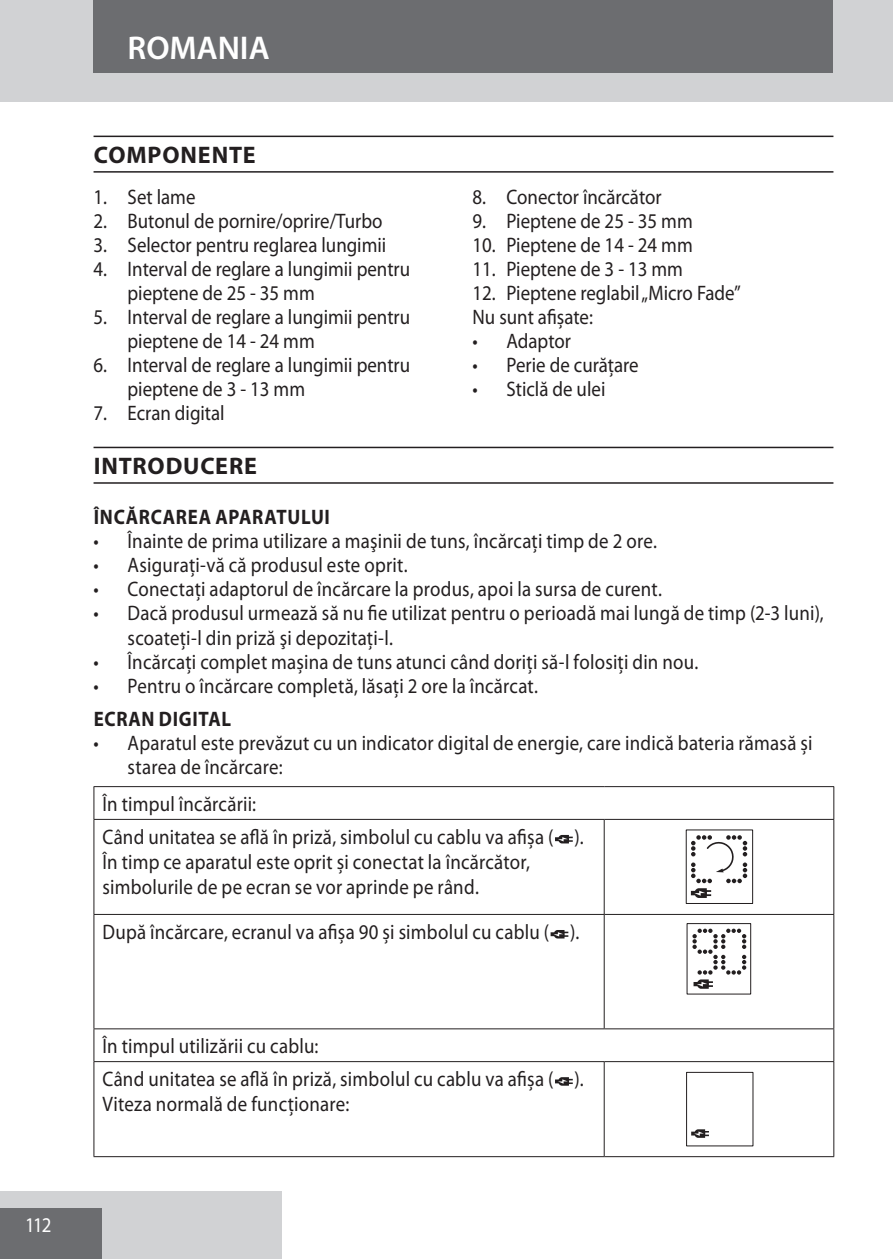
<style>
.page{position:relative;width:893px;height:1259px;background:#fff}
.page>*{position:absolute;margin:0;border:0;box-sizing:border-box;transform-origin:0 0}
.t1{font:600 33px "Myriad Pro";color:#fff}
.heading{font:700 24px "Myriad Pro";letter-spacing:.035em;color:#231f20}
.default{font:21px/24px "Myriad Pro";letter-spacing:.01em;color:#231f20;scale:.9 1}
.Subheading{font:700 21px "Myriad Pro";letter-spacing:.035em;color:#231f20;scale:.9 1}
.Parts{font:21px "Myriad Pro";color:#231f20;scale:.9 1}
.t2{font:21px "Myriad Pro";color:#fff;scale:.9 1}
</style>
<div class="page">
<div style="left:0;top:0;width:893px;height:102px;background:#d1d2d4"></div>
<div style="left:0;top:1191px;width:282px;height:68px;background:#d1d2d4"></div>
<div style="left:0;top:1208px;width:102px;height:51px;background:#6c6d70"></div>
<div style="left:94px;top:0;width:739px;height:73px;background:#6c6d70"></div>
<hr style="left:94px;top:136px;width:739px;height:1px;background:#231f20">
<hr style="left:94px;top:171px;width:739px;height:2px;background:#231f20">
<hr style="left:94px;top:447px;width:739px;height:1px;background:#231f20">
<hr style="left:94px;top:482px;width:739px;height:2px;background:#231f20">
<hr style="left:94px;top:786px;width:510px;height:1px;background:#231f20">
<hr style="left:93px;top:787px;width:1px;height:32px;background:#231f20">
<hr style="left:604px;top:786px;width:230px;height:1px;background:#231f20">
<hr style="left:833px;top:787px;width:1px;height:32px;background:#231f20">
<hr style="left:94px;top:819px;width:510px;height:1px;background:#231f20">
<hr style="left:93px;top:820px;width:1px;height:94px;background:#231f20">
<hr style="left:604px;top:819px;width:230px;height:1px;background:#231f20">
<hr style="left:604px;top:820px;width:1px;height:94px;background:#231f20">
<hr style="left:833px;top:820px;width:1px;height:94px;background:#231f20">
<hr style="left:94px;top:914px;width:510px;height:1px;background:#231f20">
<hr style="left:93px;top:915px;width:1px;height:113px;background:#231f20">
<hr style="left:604px;top:914px;width:230px;height:1px;background:#231f20">
<hr style="left:604px;top:915px;width:1px;height:113px;background:#231f20">
<hr style="left:833px;top:915px;width:1px;height:113px;background:#231f20">
<hr style="left:94px;top:1028px;width:510px;height:1px;background:#231f20">
<hr style="left:93px;top:1029px;width:1px;height:32px;background:#231f20">
<hr style="left:604px;top:1028px;width:230px;height:1px;background:#231f20">
<hr style="left:833px;top:1029px;width:1px;height:32px;background:#231f20">
<hr style="left:94px;top:1061px;width:510px;height:1px;background:#231f20">
<hr style="left:93px;top:1062px;width:1px;height:94px;background:#231f20">
<hr style="left:604px;top:1061px;width:230px;height:1px;background:#231f20">
<hr style="left:604px;top:1062px;width:1px;height:94px;background:#231f20">
<hr style="left:833px;top:1062px;width:1px;height:94px;background:#231f20">
<hr style="left:94px;top:1156px;width:510px;height:1px;background:#231f20">
<hr style="left:604px;top:1156px;width:230px;height:1px;background:#231f20">
<svg style="left:555px;top:835px;width:18px;height:8px"></svg>
<div style="left:686px;top:829px;width:67px;height:75px;border:1px solid #231f20"></div>
<svg style="left:691px;top:835px;width:56px;height:63px"></svg>
<svg style="left:551px;top:930px;width:17px;height:8px"></svg>
<div style="left:687px;top:923px;width:64px;height:71px;border:1px solid #231f20"></div>
<svg style="left:692px;top:928px;width:54px;height:60px"></svg>
<svg style="left:555px;top:1077px;width:18px;height:8px"></svg>
<div style="left:686px;top:1072px;width:67px;height:74px;border:1px solid #231f20"></div>
<svg style="left:691px;top:1129px;width:18px;height:8px"></svg>
<p class="t2" style="left:25px;top:1212px;width:31px">112</p>
<p class="t1" style="left:128px;top:27px;width:144px">ROMANIA</p>
<p class="heading" style="left:94px;top:139px;width:163px">COMPONENTE</p>
<p class="default" style="left:94px;top:184px;width:115px">1. Set lame</p>
<p class="default" style="left:94px;top:208px;width:323px">2. Butonul de pornire/oprire/Turbo</p>
<p class="default" style="left:94px;top:232px;width:327px">3. Selector pentru reglarea lungimii</p>
<p class="default" style="left:128px;top:256px;width:316px;text-indent:-34px">4. Interval de reglare a lungimii pentru pieptene de 25 - 35 mm</p>
<p class="default" style="left:128px;top:304px;width:316px;text-indent:-34px">5. Interval de reglare a lungimii pentru pieptene de 14 - 24 mm</p>
<p class="default" style="left:128px;top:352px;width:316px;text-indent:-34px">6. Interval de reglare a lungimii pentru pieptene de 3 - 13 mm</p>
<p class="default" style="left:94px;top:400px;width:147px">7. Ecran digital</p>
<p class="default" style="left:472px;top:184px;width:212px">8. Conector încărcător</p>
<p class="default" style="left:472px;top:208px;width:246px">9. Pieptene de 25 - 35 mm</p>
<p class="default" style="left:472px;top:232px;width:246px">10. Pieptene de 14 - 24 mm</p>
<p class="default" style="left:472px;top:256px;width:235px">11. Pieptene de 3 - 13 mm</p>
<p class="default" style="left:472px;top:280px;width:300px">12. Pieptene reglabil „Micro Fade”</p>
<p class="Parts" style="left:472px;top:304px;width:135px">Nu sunt afișate:</p>
<p class="default" style="left:472px;top:328px;width:111px">• Adaptor</p>
<p class="default" style="left:472px;top:352px;width:186px">• Perie de curăţare</p>
<p class="default" style="left:472px;top:376px;width:149px">• Sticlă de ulei</p>
<p class="heading" style="left:94px;top:450px;width:165px">INTRODUCERE</p>
<p class="Subheading" style="left:94px;top:504px;width:264px">ÎNCĂRCAREA APARATULUI</p>
<p class="default" style="left:94px;top:529px;width:627px">• Înainte de prima utilizare a maşinii de tuns, încărcați timp de 2 ore.</p>
<p class="default" style="left:94px;top:553px;width:351px">• Asigurați-vă că produsul este oprit.</p>
<p class="default" style="left:94px;top:577px;width:633px">• Conectați adaptorul de încărcare la produs, apoi la sursa de curent.</p>
<p class="default" style="left:128px;top:601px;width:775px;text-indent:-34px">• Dacă produsul urmează să nu fie utilizat pentru o perioadă mai lungă de timp (2-3 luni), scoateţi-l din priză şi depozitaţi-l.</p>
<p class="default" style="left:94px;top:649px;width:674px">• Încărcați complet mașina de tuns atunci când doriți să-l folosiți din nou.</p>
<p class="default" style="left:94px;top:673px;width:495px">• Pentru o încărcare completă, lăsaţi 2 ore la încărcat.</p>
<p class="Subheading" style="left:94px;top:705px;width:154px">ECRAN DIGITAL</p>
<p class="default" style="left:128px;top:731px;width:762px;text-indent:-34px">• Aparatul este prevăzut cu un indicator digital de energie, care indică bateria rămasă și starea de încărcare:</p>
<p class="default" style="left:102px;top:791px;width:172px">În timpul încărcării:</p>
<p class="default" style="left:102px;top:823px;width:536px;line-height:25.2px">Când unitatea se află în priză, simbolul cu cablu va afișa ( ).<br>În timp ce aparatul este oprit și conectat la încărcător, simbolurile de pe ecran se vor aprinde pe rând.</p>
<p class="default" style="left:102px;top:919px;width:531px">După încărcare, ecranul va afișa 90 și simbolul cu cablu ( ).</p>
<p class="default" style="left:102px;top:1033px;width:242px">În timpul utilizării cu cablu:</p>
<p class="default" style="left:102px;top:1066px;width:536px;line-height:25.2px">Când unitatea se află în priză, simbolul cu cablu va afișa ( ).<br>Viteza normală de funcționare:</p>
</div>
